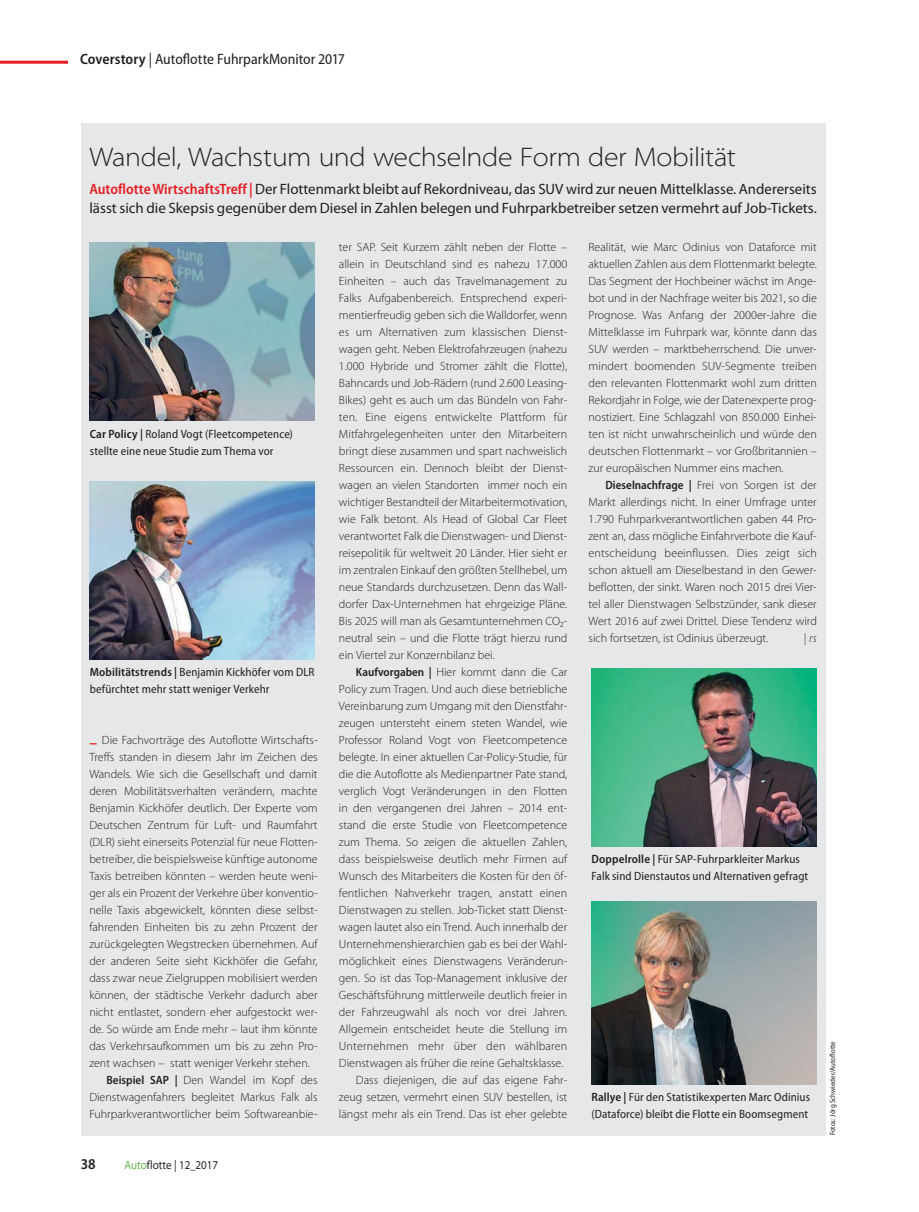
<style>
.page{position:relative;width:919px;height:1212px;background:#fff}
.page>*{position:absolute;margin:0;border:0;box-sizing:border-box;transform-origin:0 0}
.t1{font:300 semi-expanded 27px "Myriad Pro";letter-spacing:-.015em;color:#231f20}
.t2{font:15px/19.5px "Myriad Pro";color:#231f20}
.t3{font:semi-condensed 15px "Myriad Pro";color:#231f20}
.t4{font:600 semi-condensed 15px "Myriad Pro";color:#231f20}
.t5{font:300 12px/17px "Myriad Pro";color:#231f20;text-align:justify}
.t6{font:semi-condensed 12px/17px "Myriad Pro";letter-spacing:.01em;color:#231f20}
.t7{font:semi-expanded 12px "Myriad Pro";color:#231f20;scale:.85 1}
.t8{font:italic 300 12px "Myriad Pro";color:#231f20}
.t9{font:semi-condensed 7.5px "Myriad Pro";color:#231f20}
.s1{font-weight:600}
.s2{font-weight:600;font-stretch:semi-condensed;color:#e61d24}
.s3{font-weight:600;font-stretch:semi-condensed}
.s4{color:#61b645}
</style>
<div class="page">
<hr style="left:0;top:61px;width:68px;height:3px;background:#e61d24">
<div style="left:81px;top:123px;width:744px;height:1012px;background:#e6e7e8"></div>
<img style="left:89px;top:481px;width:226px;height:178px">
<img style="left:591px;top:902px;width:225px;height:182px">
<img style="left:591px;top:668px;width:225px;height:178px">
<img style="left:89px;top:242px;width:226px;height:179px">
<p class="t3" style="left:80px;top:53px;width:266px"><span class="s1">Coverstory</span> | Autoflotte FuhrparkMonitor 2017</p>
<h1 class="t1" style="left:89px;top:141px;width:648px">Wandel, Wachstum und wechselnde Form der Mobilität</h1>
<p class="t2" style="left:89px;top:181px;width:729px"><span class="s2">Autoflotte WirtschaftsTreff |</span> Der Flottenmarkt bleibt auf Rekordniveau, das SUV wird zur neuen Mittelklasse. Andererseits lässt sich die Skepsis gegenüber dem Diesel in Zahlen belegen und Fuhrparkbetreiber setzen vermehrt auf Job-Tickets.</p>
<p class="t6" style="left:90px;top:427px;width:205px"><span class="s1">Car Policy |</span> Roland Vogt (Fleetcompetence) stellte eine neue Studie zum Thema vor</p>
<p class="t6" style="left:90px;top:665px;width:226px"><span class="s1">Mobilitätstrends |</span> Benjamin Kickhöfer vom DLR befürchtet mehr statt weniger Verkehr</p>
<p class="t5" style="left:102px;top:733px;width:217px">Die Fachvorträge des Autoflotte Wirtschafts-</p>
<p class="t5" style="left:89px;top:750px;width:230px">Treffs standen in diesem Jahr im Zeichen des</p>
<p class="t5" style="left:89px;top:767px;width:230px">Wandels. Wie sich die Gesellschaft und damit</p>
<p class="t5" style="left:89px;top:784px;width:230px">deren Mobilitätsverhalten verändern, machte</p>
<p class="t5" style="left:89px;top:801px;width:230px">Benjamin Kickhöfer deutlich. Der Experte vom</p>
<p class="t5" style="left:89px;top:818px;width:230px">Deutschen Zentrum für Luft- und Raumfahrt</p>
<p class="t5" style="left:89px;top:835px;width:230px">(DLR) sieht einerseits Potenzial für neue Flotten-</p>
<p class="t5" style="left:89px;top:852px;width:230px">betreiber, die beispielsweise künftige autonome</p>
<p class="t5" style="left:89px;top:869px;width:230px">Taxis betreiben könnten – werden heute weni-</p>
<p class="t5" style="left:89px;top:886px;width:230px">ger als ein Prozent der Verkehre über konventio-</p>
<p class="t5" style="left:89px;top:903px;width:230px">nelle Taxis abgewickelt, könnten diese selbst-</p>
<p class="t5" style="left:89px;top:920px;width:230px">fahrenden Einheiten bis zu zehn Prozent der</p>
<p class="t5" style="left:89px;top:937px;width:230px">zurück gelegten Wegstrecken übernehmen. Auf</p>
<p class="t5" style="left:89px;top:954px;width:230px">der anderen Seite sieht Kickhöfer die Gefahr,</p>
<p class="t5" style="left:89px;top:971px;width:230px">dass zwar neue Zielgruppen mobilisiert werden</p>
<p class="t5" style="left:89px;top:988px;width:230px">können, der städtische Verkehr dadurch aber</p>
<p class="t5" style="left:89px;top:1005px;width:230px">nicht entlastet, sondern eher aufgestockt wer-</p>
<p class="t5" style="left:89px;top:1022px;width:230px">de. So würde am Ende mehr – laut ihm könnte</p>
<p class="t5" style="left:89px;top:1039px;width:230px">das Verkehrsaufkommen um bis zu zehn Pro-</p>
<p class="t5" style="left:89px;top:1056px;width:222px">zent wachsen – statt weniger Verkehr stehen.</p>
<p class="t5" style="left:106px;top:1073px;width:213px"><span class="s3">Beispiel SAP |</span> Den Wandel im Kopf des</p>
<p class="t5" style="left:89px;top:1090px;width:230px">Dienstwagenfahrers begleitet Markus Falk als</p>
<p class="t5" style="left:89px;top:1107px;width:230px">Fuhrparkverantwortlicher beim Softwareanbie-</p>
<p class="t4" style="left:81px;top:1159px;width:16px">38</p>
<p class="t7" style="left:124px;top:1158px;width:112px"><span class="s4">Auto</span>flotte | 12_2017</p>
<p class="t5" style="left:339px;top:240px;width:230px">ter SAP. Seit Kurzem zählt neben der Flotte – allein in Deutschland sind es nahezu 17.000<br>Einheiten – auch das Travelmanagement zu Falks Aufgabenbereich. Entsprechend experi&shy;mentierfreudig geben sich die Walldorfer, wenn es um Alternativen zum klassischen Dienst&shy;wagen geht. Neben Elektrofahrzeugen (nahezu 1.000 Hybride und Stromer zählt die Flotte), Bahncards und Job-Rädern (rund 2.600 Leasing-Bikes) geht es auch um das Bündeln von Fahr&shy;ten. Eine eigens entwickelte Plattform für Mitfahrgelegenheiten unter den Mitarbeitern bringt diese zusammen und spart nachweislich Ressourcen ein. Dennoch bleibt der Dienst&shy;wagen an vielen Standorten immer noch ein wichtiger Bestandteil der Mitarbeitermotivation, wie Falk betont. Als Head of Global Car Fleet verantwortet Falk die Dienstwagen- und Dienst&shy;reisepolitik für weltweit 20 Länder. Hier sieht er im zentralen Einkauf den größten Stellhebel, um neue Standards durchzusetzen. Denn das Wall&shy;dorfer Dax-Unternehmen hat ehrgeizige Pläne.<br>Bis 2025 will man als Gesamtunternehmen CO₂- neutral sein – und die Flotte trägt hierzu rund ein Viertel zur Konzernbilanz bei.</p>
<p class="t5" style="left:356px;top:665px;width:213px"><span class="s3">Kaufvorgaben |</span> Hier kommt dann die Car</p>
<p class="t5" style="left:339px;top:682px;width:230px">Policy zum Tragen. Und auch diese betriebliche</p>
<p class="t5" style="left:339px;top:699px;width:230px">Vereinbarung zum Umgang mit den Dienstfahr-</p>
<p class="t5" style="left:339px;top:716px;width:230px">zeugen untersteht einem steten Wandel, wie</p>
<p class="t5" style="left:339px;top:733px;width:230px">Professor Roland Vogt von Fleetcompetence</p>
<p class="t5" style="left:339px;top:750px;width:230px">belegte. In einer aktuellen Car-Policy-Studie, für</p>
<p class="t5" style="left:339px;top:767px;width:230px">die die Autoflotte als Medienpartner Pate stand,</p>
<p class="t5" style="left:339px;top:784px;width:230px">verglich Vogt Veränderungen in den Flotten</p>
<p class="t5" style="left:339px;top:801px;width:230px">in den vergangenen drei Jahren – 2014 ent-</p>
<p class="t5" style="left:339px;top:818px;width:230px">stand die erste Studie von Fleetcompetence</p>
<p class="t5" style="left:339px;top:835px;width:230px">zum Thema. So zeigen die aktuellen Zahlen,</p>
<p class="t5" style="left:339px;top:852px;width:230px">dass beispielsweise deutlich mehr Firmen auf</p>
<p class="t5" style="left:339px;top:869px;width:230px">Wunsch des Mitarbeiters die Kosten für den öf-</p>
<p class="t5" style="left:339px;top:886px;width:230px">fentlichen Nahverkehr tragen, anstatt einen</p>
<p class="t5" style="left:339px;top:903px;width:230px">Dienstwagen zu stellen. Job-Ticket statt Dienst-</p>
<p class="t5" style="left:339px;top:920px;width:230px">wagen lautet also ein Trend. Auch innerhalb der</p>
<p class="t5" style="left:339px;top:937px;width:230px">Unternehmenshierarchien gab es bei der Wahl-</p>
<p class="t5" style="left:339px;top:954px;width:230px">möglichkeit eines Dienstwagens Veränderun-</p>
<p class="t5" style="left:339px;top:971px;width:230px">gen. So ist das Top-Management inklusive der</p>
<p class="t5" style="left:339px;top:988px;width:230px">Geschäftsführung mittlerweile deutlich freier in</p>
<p class="t5" style="left:339px;top:1005px;width:230px">der Fahrzeugwahl als noch vor drei Jahren.</p>
<p class="t5" style="left:339px;top:1022px;width:230px">Allgemein entscheidet heute die Stellung im</p>
<p class="t5" style="left:339px;top:1039px;width:230px">Unternehmen mehr über den wählbaren</p>
<p class="t5" style="left:339px;top:1056px;width:226px">Dienstwagen als früher die reine Gehaltsklasse.</p>
<p class="t5" style="left:356px;top:1073px;width:213px">Dass diejenigen, die auf das eigene Fahr-</p>
<p class="t5" style="left:339px;top:1090px;width:230px">zeug setzen, vermehrt einen SUV bestellen, ist</p>
<p class="t5" style="left:339px;top:1107px;width:230px">längst mehr als ein Trend. Das ist eher gelebte</p>
<p class="t5" style="left:588px;top:239px;width:230px">Realität, wie Marc Odinius von Dataforce mit aktuellen Zahlen aus dem Flottenmarkt belegte.<br>Das Segment der Hochbeiner wächst im Ange&shy;bot und in der Nachfrage weiter bis 2021, so die Prognose. Was Anfang der 2000er-Jahre die Mittelklasse im Fuhrpark war, könnte dann das SUV werden – marktbeherrschend. Die unver&shy;mindert boomenden SUV-Segmente treiben den relevanten Flottenmarkt wohl zum dritten Rekordjahr in Folge, wie der Datenexperte prog&shy;nostiziert. Eine Schlagzahl von 850.000 Einhei&shy;ten ist nicht unwahrscheinlich und würde den deutschen Flottenmarkt – vor Großbritannien – zur europäischen Nummer eins machen.</p>
<p class="t5" style="left:588px;top:477px;width:230px;text-indent:17px"><span class="s3">Dieselnachfrage |</span> Frei von Sorgen ist der Markt allerdings nicht. In einer Umfrage unter 1.790 Fuhrparkverantwortlichen gaben 44 Pro&shy;zent an, dass mögliche Einfahrverbote die Kauf&shy;entscheidung beeinflussen. Dies zeigt sich schon aktuell am Dieselbestand in den Gewer&shy;beflotten, der sinkt. Waren noch 2015 drei Vier&shy;tel aller Dienstwagen Selbstzünder, sank dieser Wert 2016 auf zwei Drittel. Diese Tendenz wird sich fortsetzen, ist Odinius überzeugt.</p>
<p class="t8" style="left:803px;top:630px;width:14px">| rs</p>
<p class="t6" style="left:591px;top:852px;width:218px"><span class="s1">Doppelrolle |</span> Für SAP-Fuhrparkleiter Markus<br>Falk sind Dienstautos und Alternativen gefragt</p>
<p class="t6" style="left:591px;top:1090px;width:220px"><span class="s1">Rallye |</span> Für den Statistikexperten Marc Odinius (Dataforce) bleibt die Flotte ein Boomsegment</p>
<p class="t9" style="left:829px;top:1135px;width:96px;rotate:-90deg">Fotos: Jörg Schwieder/Autoflotte</p>
</div>
